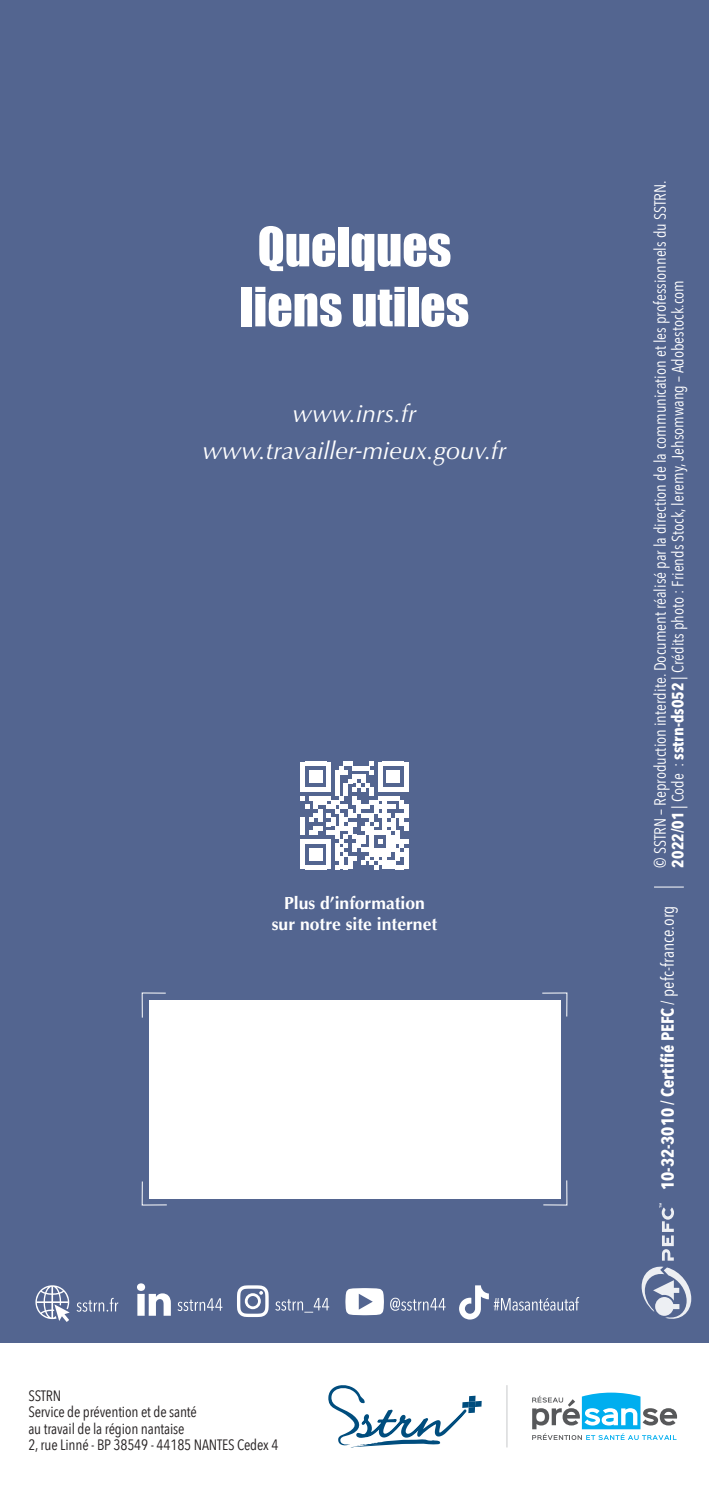
<style>
.page{position:relative;width:709px;height:1489px;background:#fff}
.page>*{position:absolute;margin:0;border:0;box-sizing:border-box;transform-origin:0 0}
.t1{font:50px/60px "Impact";color:#fff;text-align:center}
.t2{font:italic 25px/37px "Optima";color:#fff;text-align:center}
.t3{font:700 17.5px "Avenir Next Condensed";color:#fff}
.t4{font:700 17.5px/21px "Optima";color:#fff;text-align:center}
.t5{font:16.25px/17.5px "Avenir Next Condensed";color:#fff}
.t6{font:15px/16.2px "Avenir Next Condensed";letter-spacing:-.01em;color:#231f20}
.s1{font-weight:700}
.s2{font-weight:600}
.s3{font-weight:400}
</style>
<div class="page">
<div style="left:0;top:0;width:709px;height:1342px;background:#536590"></div>
<div style="left:149px;top:999px;width:411px;height:199px;background:#fff"></div>
<svg style="left:141px;top:992px;width:25px;height:26px"></svg>
<svg style="left:541px;top:992px;width:26px;height:25px"></svg>
<svg style="left:542px;top:1179px;width:25px;height:26px"></svg>
<svg style="left:141px;top:1181px;width:26px;height:24px"></svg>
<svg style="left:328px;top:1385px;width:153px;height:62px"></svg>
<svg style="left:532px;top:1392px;width:145px;height:47px"></svg>
<hr style="left:506px;top:1384px;width:1px;height:63px;background:#c7c8ca">
<svg style="left:301px;top:761px;width:107px;height:108px"></svg>
<svg style="left:641px;top:1203px;width:50px;height:116px"></svg>
<hr style="left:654px;top:886px;width:30px;height:1px;background:#fff">
<svg style="left:237px;top:1285px;width:32px;height:31px"></svg>
<svg style="left:275px;top:1297px;width:54px;height:15px"></svg>
<svg style="left:77px;top:1297px;width:41px;height:14px"></svg>
<svg style="left:137px;top:1283px;width:34px;height:32px"></svg>
<svg style="left:177px;top:1298px;width:45px;height:12px"></svg>
<svg style="left:345px;top:1288px;width:39px;height:27px"></svg>
<svg style="left:390px;top:1297px;width:55px;height:13px"></svg>
<svg style="left:459px;top:1285px;width:120px;height:34px"></svg>
<svg style="left:35px;top:1285px;width:35px;height:36px"></svg>
<h1 class="t1" style="left:240px;top:215px;width:231px">Quelques liens utiles</h1>
<h2 class="t2" style="left:202px;top:395px;width:305px">www.inrs.fr www.travailler-mieux.gouv.fr</h2>
<p class="t4" style="left:272px;top:892px;width:167px">Plus d’information sur notre site internet</p>
<p class="t6" style="left:28px;top:1386px;width:251px">SSTRN<br>Service de prévention et de santé<br>au travail de la région nantaise<br>2, rue Linné - BP 38549 - 44185 NANTES Cedex 4</p>
<p class="t5" style="left:650px;top:867px;width:688px;rotate:-90deg">© SSTRN – Reproduction interdite. Document réalisé par la direction de la communication et les professionnels du SSTRN.<br><span class="s1">2022/01</span> | Code : <span class="s1">sstrn-ds052</span> | Crédits photo : Friends Stock, leremy, Jehsomwang – Adobestock.com</p>
<p class="t3" style="left:657px;top:1190px;width:286px;rotate:-90deg">10-32-3010 <span class="s2">/</span> Certifié PEFC <span class="s3">/ pefc-france.org</span></p>
</div>
